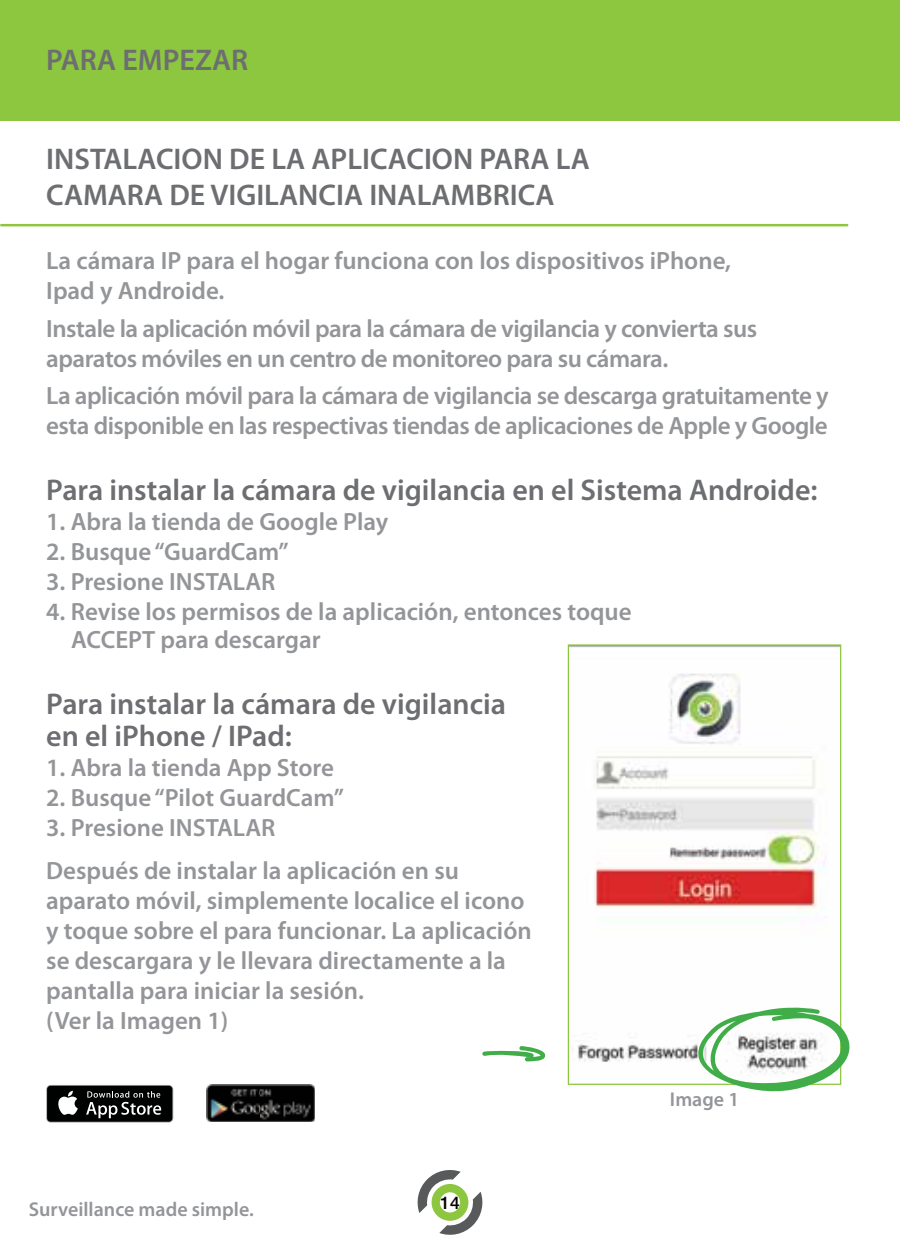
<style>
.page{position:relative;width:900px;height:1260px;background:#fff}
.page>*{position:absolute;margin:0;border:0;box-sizing:border-box;transform-origin:0 0}
.t1{font:600 30px/36px "Myriad Pro";color:#6d6e71}
.t2{font:600 25px/30px "Myriad Pro";color:#939598}
.t3{font:600 25px/30px "Myriad Pro";letter-spacing:-.02em;color:#939598}
.t4{font:600 20px "Myriad Pro";color:#939598}
.t5{font:500 17.5px "Helvetica Neue";color:#000}
</style>
<div class="page">
<svg style="left:417px;top:1170px;width:66px;height:65px"></svg>
<div style="left:0;top:0;width:900px;height:121px;background:#8dc63f"></div>
<hr style="left:1px;top:224px;width:846px;height:2px;background:#8dc63f">
<svg style="left:46px;top:1085px;width:127px;height:38px"></svg>
<div style="left:47px;top:1086px;width:125px;height:36px;background:#000101;border-radius:4px"></div>
<svg style="left:58px;top:1091px;width:20px;height:24px"></svg>
<svg style="left:86px;top:1091px;width:75px;height:27px"></svg>
<img style="left:206px;top:1085px;width:109px;height:37px">
<img style="left:570px;top:646px;width:269px;height:416px">
<svg style="left:676px;top:1007px;width:174px;height:85px"></svg>
<svg style="left:482px;top:1046px;width:64px;height:16px"></svg>
<p class="t1" style="left:46px;top:41px;width:204px">PARA EMPEZAR</p>
<p class="t1" style="left:46px;top:140px;width:545px">INSTALACION DE LA APLICACION PARA LA<br>CAMARA DE VIGILANCIA INALAMBRICA</p>
<p class="t2" style="left:46px;top:245px;width:686px">La cámara IP para el hogar funciona con los dispositivos iPhone,<br>Ipad y Androide.</p>
<p class="t3" style="left:46px;top:313px;width:712px">Instale la aplicación móvil para la cámara de vigilancia y convierta sus aparatos móviles en un centro de monitoreo para su cámara.</p>
<p class="t3" style="left:46px;top:380px;width:784px">La aplicación móvil para la cámara de vigilancia se descarga gratuitamente y esta disponible en las respectivas tiendas de aplicaciones de Apple y Google</p>
<p class="t1" style="left:46px;top:471px;width:773px">Para instalar la cámara de vigilancia en el Sistema Androide:</p>
<p class="t2" style="left:46px;top:506px;width:344px">1. Abra la tienda de Google Play</p>
<p class="t2" style="left:46px;top:536px;width:244px">2. Busque “GuardCam”</p>
<p class="t2" style="left:46px;top:566px;width:231px">3. Presione INSTALAR</p>
<p class="t2" style="left:71px;top:597px;width:562px;line-height:27.5px;text-indent:-25px">4. Revise los permisos de la aplicación, entonces toque<br>ACCEPT para descargar</p>
<p class="t1" style="left:46px;top:687px;width:461px;line-height:32.5px">Para instalar la cámara de vigilancia en el iPhone / IPad:</p>
<p class="t2" style="left:46px;top:752px;width:289px">1. Abra la tienda App Store</p>
<p class="t2" style="left:46px;top:782px;width:299px">2. Busque “Pilot GuardCam”</p>
<p class="t2" style="left:46px;top:806px;width:414px;line-height:42.5px">3. Presione INSTALAR<br>Después de instalar la aplicación en su</p>
<p class="t2" style="left:46px;top:885px;width:487px">aparato móvil, simplemente localice el icono y toque sobre el para funcionar. La aplicación se descargara y le llevara directamente a la pantalla para iniciar la sesión.<br>(Ver la Imagen 1)</p>
<p class="t4" style="left:29px;top:1196px;width:227px">Surveillance made simple.</p>
<p class="t5" style="left:440px;top:1192px;width:21px">14</p>
<p class="t4" style="left:670px;top:1087px;width:71px">Image 1</p>
</div>
